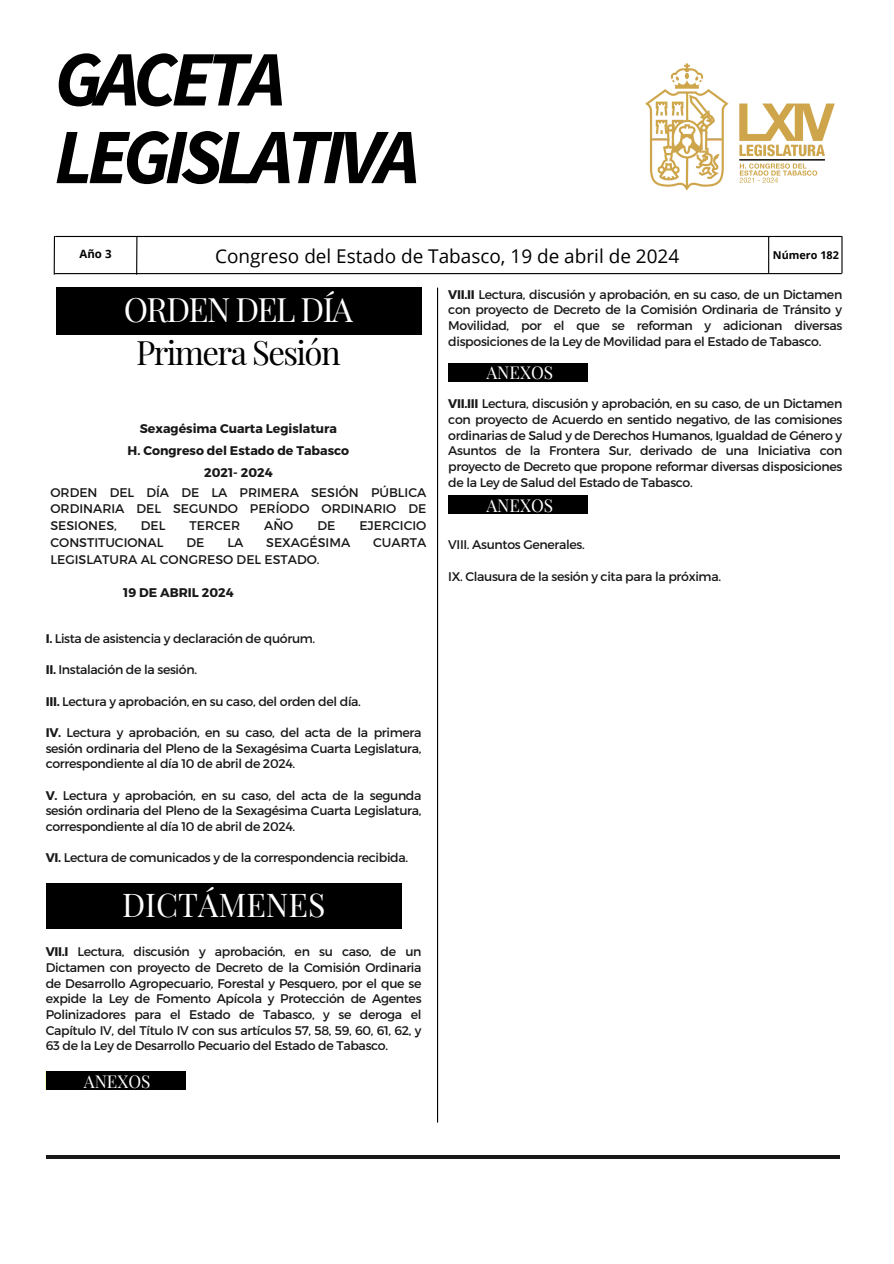
<style>
.page{position:relative;width:894px;height:1264px;background:#fff}
.page>*{position:absolute;margin:0;border:0;box-sizing:border-box;transform-origin:0 0}
.t1{font:italic 700 78.45px/77.7px "Source Sans Pro";letter-spacing:-.08em;color:#000}
.t2{font:32.85px/43.8px "Playfair Display";letter-spacing:-.05em;color:#000;text-align:center}
.t3{font:32.1px "Playfair Display";color:#fff}
.t4{font:18.9px "Open Sans";color:#000}
.t5{font:17.25px "Playfair Display";color:#fff}
.t6{font:12.6px/15.6px "Montserrat";letter-spacing:-.025em;color:#181818;text-align:justify}
.t7{font:700 12.6px "Montserrat";color:#181818}
.t8{font:12.6px "Montserrat";color:#181818}
.t9{font:700 11.4px "Open Sans";color:#000}
.t10{font:700 10.8px "Open Sans";color:#000}
.s1{color:#fff}
.s2{font-weight:700}
</style>
<div class="page">
<hr style="left:437px;top:288px;width:1px;height:834px;background:#000">
<hr style="left:46px;top:1155px;width:793px;height:3px;background:#181818">
<img style="left:645px;top:63px;width:190px;height:128px">
<div style="left:57px;top:288px;width:364px;height:46px;background:#000"></div>
<hr style="left:56px;top:236px;width:785px;height:1px;background:#000">
<hr style="left:55px;top:273px;width:786px;height:1px;background:#000">
<hr style="left:54px;top:236px;width:1px;height:38px;background:#000">
<hr style="left:841px;top:236px;width:1px;height:37px;background:#000">
<hr style="left:136px;top:236px;width:1px;height:38px;background:#000">
<hr style="left:767px;top:236px;width:2px;height:36px;background:#000">
<div style="left:46px;top:883px;width:355px;height:45px;background:#000"></div>
<div style="left:46px;top:1071px;width:139px;height:18px;background:#000"></div>
<div style="left:448px;top:363px;width:139px;height:18px;background:#000"></div>
<div style="left:448px;top:496px;width:139px;height:18px;background:#000"></div>
<p class="t1" style="left:54px;top:39px;width:366px">GACETA<br>LEGISLATIVA</p>
<p class="t9" style="left:79px;top:246px;width:33px">Año 3</p>
<p class="t4" style="left:215px;top:243px;width:465px">Congreso del Estado de Tabasco, 19 de abril de 2024</p>
<p class="t10" style="left:772px;top:247px;width:67px">Número 182</p>
<p class="t2" style="left:124px;top:286px;width:231px"><span class="s1">ORDEN DEL DÍA<br></span>Primera Sesión</p>
<p class="t7" style="left:140px;top:420px;width:199px">Sexagésima Cuarta Legislatura</p>
<p class="t7" style="left:128px;top:442px;width:223px">H. Congreso del Estado de Tabasco</p>
<p class="t7" style="left:204px;top:464px;width:70px">2021- 2024</p>
<h6 class="t6" style="left:50px;top:483px;width:377px;line-height:16.6px">ORDEN DEL DÍA DE LA PRIMERA SESIÓN PÚBLICA ORDINARIA DEL SEGUNDO PERÍODO ORDINARIO DE SESIONES,</h6>
<h6 class="t6" style="left:141px;top:517px;width:26px">DEL</h6>
<h6 class="t6" style="left:189px;top:517px;width:52px">TERCER</h6>
<h6 class="t6" style="left:264px;top:517px;width:31px">AÑO</h6>
<h6 class="t6" style="left:317px;top:517px;width:19px">DE</h6>
<h6 class="t8" style="left:359px;top:517px;width:68px">EJERCICIO</h6>
<h6 class="t8" style="left:50px;top:534px;width:115px">CONSTITUCIONAL</h6>
<h6 class="t6" style="left:186px;top:534px;width:19px">DE</h6>
<h6 class="t6" style="left:227px;top:534px;width:17px">LA</h6>
<h6 class="t8" style="left:266px;top:534px;width:85px">SEXAGÉSIMA</h6>
<h6 class="t6" style="left:373px;top:534px;width:55px">CUARTA</h6>
<h6 class="t8" style="left:50px;top:551px;width:271px">LEGISLATURA AL CONGRESO DEL ESTADO.</h6>
<p class="t7" style="left:123px;top:584px;width:112px">19 DE ABRIL 2024</p>
<h1 class="t6" style="left:46px;top:630px;width:271px"><span class="s2">I.</span> Lista de asistencia y declaración de quórum.</h1>
<p class="t6" style="left:46px;top:661px;width:153px"><span class="s2">II.</span> Instalación de la sesión.</p>
<h5 class="t6" style="left:46px;top:692px;width:317px"><span class="s2">III.</span> Lectura y aprobación, en su caso, del orden del día.</h5>
<p class="t6" style="left:46px;top:724px;width:377px"><span class="s2">IV.</span> Lectura y aprobación, en su caso, del acta de la primera sesión ordinaria del Pleno de la Sexagésima Cuarta Legislatura, correspondiente al día 10 de abril de 2024.</p>
<p class="t6" style="left:46px;top:786px;width:377px"><span class="s2">V.</span> Lectura y aprobación, en su caso, del acta de la segunda sesión ordinaria del Pleno de la Sexagésima Cuarta Legislatura, correspondiente al día 10 de abril de 2024.</p>
<p class="t6" style="left:46px;top:849px;width:364px"><span class="s2">VI.</span> Lectura de comunicados y de la correspondencia recibida.</p>
<p class="t3" style="left:122px;top:882px;width:205px">DICTÁMENES</p>
<h3 class="t6" style="left:46px;top:943px;width:377px"><span class="s2">VII.I</span> Lectura, discusión y aprobación, en su caso, de un Dictamen con proyecto de Decreto de la Comisión Ordinaria de Desarrollo Agropecuario, Forestal y Pesquero, por el que se expide la Ley de Fomento Apícola y Protección de Agentes Polinizadores para el Estado de Tabasco, y se deroga el Capítulo IV, del Título IV con sus artículos 57, 58, 59, 60, 61, 62, y 63 de la Ley de Desarrollo Pecuario del Estado de Tabasco.</h3>
<p class="t5" style="left:84px;top:1069px;width:68px">ANEXOS</p>
<h2 class="t6" style="left:448px;top:286px;width:395px"><span class="s2">VII.II</span> Lectura, discusión y aprobación, en su caso, de un Dictamen con proyecto de Decreto de la Comisión Ordinaria de Tránsito y Movilidad, por el que se reforman y adicionan diversas disposiciones de la Ley de Movilidad para el Estado de Tabasco.</h2>
<p class="t5" style="left:486px;top:361px;width:68px">ANEXOS</p>
<h4 class="t6" style="left:448px;top:395px;width:395px"><span class="s2">VII.III</span> Lectura, discusión y aprobación, en su caso, de un Dictamen con proyecto de Acuerdo en sentido negativo, de las comisiones ordinarias de Salud y de Derechos Humanos, Igualdad de Género y Asuntos de la Frontera Sur, derivado de una Iniciativa con proyecto de Decreto que propone reformar diversas disposiciones de la Ley de Salud del Estado de Tabasco.</h4>
<p class="t5" style="left:486px;top:493px;width:68px">ANEXOS</p>
<p class="t6" style="left:448px;top:536px;width:138px">VIII. Asuntos Generales.</p>
<p class="t6" style="left:448px;top:568px;width:274px">IX. Clausura de la sesión y cita para la próxima.</p>
</div>
